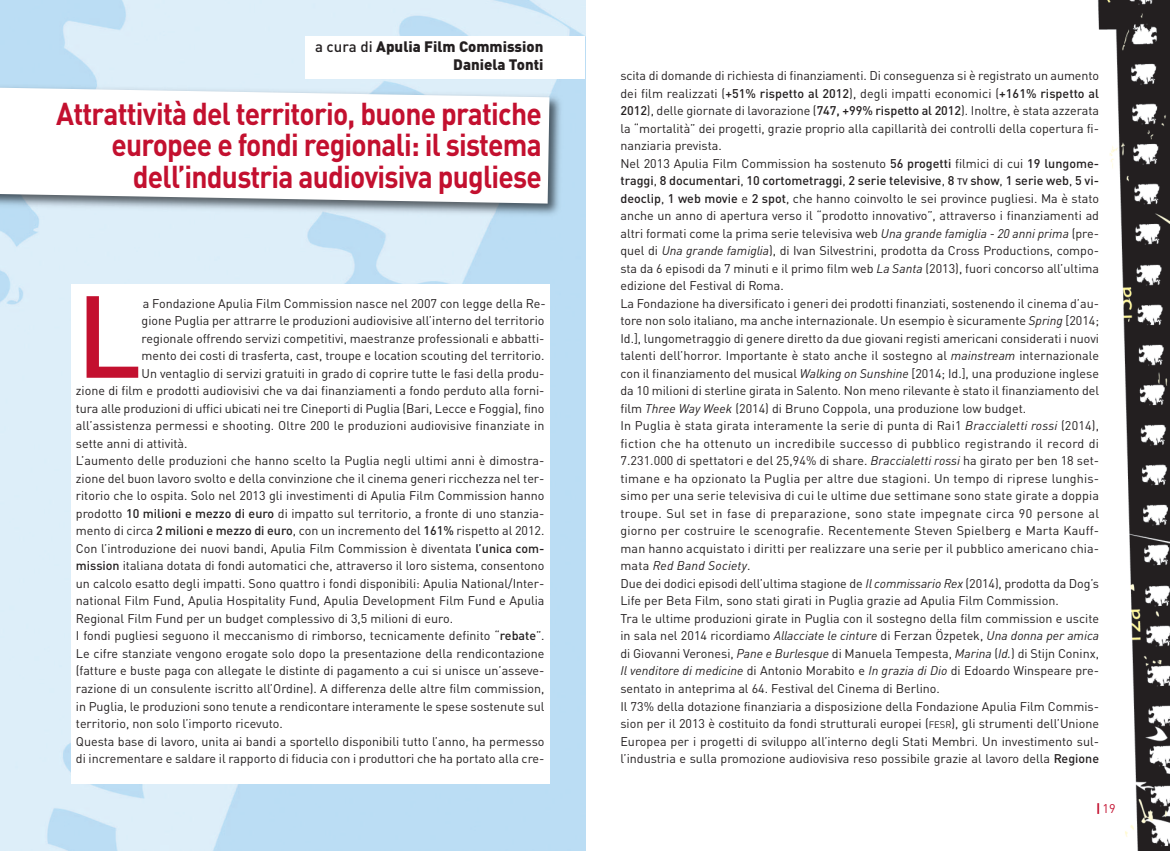
<style>
.page{position:relative;width:1170px;height:851px;background:#fff}
.page>*{position:absolute;margin:0;border:0;box-sizing:border-box;transform-origin:0 0}
.t1{font:500 114.5px "DIN Pro";color:#c3102f}
.t2{font:700 31.25px/31.2px "DIN Pro";letter-spacing:-.025em;color:#c3102f;text-align:right;scale:.9 1}
.t3{font:900 15px/18px "DIN Pro";color:#231f20;text-align:right}
.t4{font:12.5px/17.5px "DIN Pro";color:#231f20}
.t5{font:12.5px "DIN Pro";color:#c3102f}
.s1{font-weight:500}
.s2{font-weight:500;font-size:9.38px}
.s3{font-style:italic}
.s4{font-size:9.38px}
.s5{font-weight:700}
</style>
<div class="page">
<img style="left:0;top:0;width:585px;height:850px">
<div style="left:71px;top:283px;width:478px;height:500px;background:#fff"></div>
<img style="left:0;top:82px;width:566px;height:138px">
<svg style="left:0;top:87px;width:549px;height:116px"></svg>
<div style="left:305px;top:36px;width:280px;height:43px;background:#fff"></div>
<img style="left:1098px;top:0;width:71px;height:850px">
<p class="t3" style="left:315px;top:39px;width:230px"><span class="s1">a cura di</span> Apulia Film Commission<br>Daniela Tonti</p>
<h2 class="t2" style="left:56px;top:101px;width:541px">Attrattività del territorio, buone pratiche europee e fondi regionali: il sistema dell’industria audiovisiva pugliese</h2>
<h1 class="t1" style="left:76px;top:296px;width:67px">L</h1>
<p class="t4" style="left:143px;top:296px;width:404px">a Fondazione Apulia Film Commission nasce nel 2007 con legge della Re-</p>
<p class="t4" style="left:141px;top:313px;width:404px">gione Puglia per attrarre le produzioni audiovisive all’interno del territorio</p>
<p class="t4" style="left:141px;top:331px;width:404px">regionale offrendo servizi competitivi, maestranze professionali e abbatti-</p>
<p class="t4" style="left:141px;top:348px;width:404px">mento dei costi di trasferta, cast, troupe e location scouting del territorio.</p>
<p class="t4" style="left:141px;top:366px;width:404px">Un ventaglio di servizi gratuiti in grado di coprire tutte le fasi della produ-</p>
<p class="t4" style="left:76px;top:383px;width:470px">zione di film e prodotti audiovisivi che va dai finanziamenti a fondo perduto alla forni-</p>
<p class="t4" style="left:76px;top:401px;width:470px">tura alle produzioni di uffici ubicati nei tre Cineporti di Puglia (Bari, Lecce e Foggia), fino</p>
<p class="t4" style="left:76px;top:418px;width:470px">all’assistenza permessi e shooting. Oltre 200 le produzioni audiovisive finanziate in</p>
<p class="t4" style="left:76px;top:436px;width:113px">sette anni di attività.</p>
<p class="t4" style="left:76px;top:453px;width:470px">L’aumento delle produzioni che hanno scelto la Puglia negli ultimi anni è dimostra-</p>
<p class="t4" style="left:76px;top:471px;width:470px">zione del buon lavoro svolto e della convinzione che il cinema generi ricchezza nel ter-</p>
<p class="t4" style="left:76px;top:488px;width:470px">ritorio che lo ospita. Solo nel 2013 gli investimenti di Apulia Film Commission hanno</p>
<p class="t4" style="left:76px;top:506px;width:470px">prodotto <span class="s1">10 milioni e mezzo di euro</span> di impatto sul territorio, a fronte di uno stanzia-</p>
<p class="t4" style="left:76px;top:523px;width:470px">mento di circa <span class="s1">2 milioni e mezzo di euro</span>, con un incremento del <span class="s1">161%</span> rispetto al 2012.</p>
<p class="t4" style="left:76px;top:541px;width:470px">Con l’introduzione dei nuovi bandi, Apulia Film Commission è diventata <span class="s1">l’unica com-</span></p>
<p class="t4" style="left:76px;top:558px;width:470px"><span class="s1">mission</span> italiana dotata di fondi automatici che, attraverso il loro sistema, consentono</p>
<p class="t4" style="left:76px;top:576px;width:470px">un calcolo esatto degli impatti. Sono quattro i fondi disponibili: Apulia National/Inter-</p>
<p class="t4" style="left:76px;top:593px;width:470px">national Film Fund, Apulia Hospitality Fund, Apulia Development Film Fund e Apulia</p>
<p class="t4" style="left:76px;top:611px;width:378px">Regional Film Fund per un budget complessivo di 3,5 milioni di euro.</p>
<p class="t4" style="left:76px;top:628px;width:470px">I fondi pugliesi seguono il meccanismo di rimborso, tecnicamente definito “<span class="s1">rebate</span>”.</p>
<p class="t4" style="left:76px;top:646px;width:470px">Le cifre stanziate vengono erogate solo dopo la presentazione della rendicontazione</p>
<p class="t4" style="left:76px;top:663px;width:470px">(fatture e buste paga con allegate le distinte di pagamento a cui si unisce un’asseve-</p>
<p class="t4" style="left:76px;top:681px;width:470px">razione di un consulente iscritto all’Ordine). A differenza delle altre film commission,</p>
<p class="t4" style="left:76px;top:698px;width:470px">in Puglia, le produzioni sono tenute a rendicontare interamente le spese sostenute sul</p>
<p class="t4" style="left:76px;top:716px;width:208px">territorio, non solo l’importo ricevuto.</p>
<p class="t4" style="left:76px;top:733px;width:470px">Questa base di lavoro, unita ai bandi a sportello disponibili tutto l’anno, ha permesso</p>
<p class="t4" style="left:76px;top:751px;width:470px">di incrementare e saldare il rapporto di fiducia con i produttori che ha portato alla cre-</p>
<p class="t4" style="left:620px;top:68px;width:480px">scita di domande di richiesta di finanziamenti. Di conseguenza si è registrato un aumento dei film realizzati (<span class="s1">+51% rispetto al 2012</span>), degli impatti economici (<span class="s1">+161% rispetto al 2012</span>), delle giornate di lavorazione (<span class="s1">747, +99% rispetto al 2012</span>). Inoltre, è stata azzerata la “mortalità” dei progetti, grazie proprio alla capillarità dei controlli della copertura fi&shy;nanziaria prevista.<br>Nel 2013 Apulia Film Commission ha sostenuto <span class="s1">56 progetti</span> filmici di cui <span class="s1">19 lungome&shy;traggi</span>, <span class="s1">8 documentari</span>, <span class="s1">10 cortometraggi</span>, <span class="s1">2 serie televisive</span>, <span class="s1">8</span> <span class="s2">TV</span> <span class="s1">show</span>, <span class="s1">1 serie web</span>, <span class="s1">5 vi&shy;deoclip</span>, <span class="s1">1 web movie</span> e <span class="s1">2 spot</span>, che hanno coinvolto le sei province pugliesi. Ma è stato anche un anno di apertura verso il “prodotto innovativo”, attraverso i finanziamenti ad altri formati come la prima serie televisiva web <span class="s3">Una grande famiglia - 20 anni prima</span> (pre&shy;quel di <span class="s3">Una grande famiglia</span>), di Ivan Silvestrini, prodotta da Cross Productions, compo&shy;sta da 6 episodi da 7 minuti e il primo film web <span class="s3">La Santa</span> (2013), fuori concorso all’ultima edizione del Festival di Roma.<br>La Fondazione ha diversificato i generi dei prodotti finanziati, sostenendo il cinema d’au&shy;tore non solo italiano, ma anche internazionale. Un esempio è sicuramente <span class="s3">Spring</span> [2014; Id.], lungometraggio di genere diretto da due giovani registi americani considerati i nuovi talenti dell’horror. Importante è stato anche il sostegno al <span class="s3">mainstream</span> internazionale con il finanziamento del musical <span class="s3">Walking on Sunshine</span> [2014; Id.], una produzione inglese da 10 milioni di sterline girata in Salento. Non meno rilevante è stato il finanziamento del film <span class="s3">Three Way Week</span> (2014) di Bruno Coppola, una produzione low budget.<br>In Puglia è stata girata interamente la serie di punta di Rai1 <span class="s3">Braccialetti rossi</span> (2014), fiction che ha ottenuto un incredibile successo di pubblico registrando il record di 7.231.000 di spettatori e del 25,94% di share. <span class="s3">Braccialetti rossi</span> ha girato per ben 18 set&shy;timane e ha opzionato la Puglia per altre due stagioni. Un tempo di riprese lunghis&shy;simo per una serie televisiva di cui le ultime due settimane sono state girate a doppia troupe. Sul set in fase di preparazione, sono state impegnate circa 90 persone al giorno per costruire le scenografie. Recentemente Steven Spielberg e Marta Kauff&shy;man hanno acquistato i diritti per realizzare una serie per il pubblico americano chia&shy;mata <span class="s3">Red Band Society</span>.<br>Due dei dodici episodi dell’ultima stagione de <span class="s3">Il commissario Rex</span> (2014), prodotta da Dog’s Life per Beta Film, sono stati girati in Puglia grazie ad Apulia Film Commission.<br>Tra le ultime produzioni girate in Puglia con il sostegno della film commission e uscite in sala nel 2014 ricordiamo <span class="s3">Allacciate le cinture</span> di Ferzan Özpetek, <span class="s3">Una donna per amica </span>di Giovanni Veronesi, <span class="s3">Pane e Burlesque</span> di Manuela Tempesta, <span class="s3">Marina</span> (<span class="s3">Id.</span>) di Stijn Coninx, <span class="s3">Il venditore di medicine</span> di Antonio Morabito e <span class="s3">In grazia di Dio</span> di Edoardo Winspeare pre&shy;sentato in anteprima al 64. Festival del Cinema di Berlino.<br>Il 73% della dotazione finanziaria a disposizione della Fondazione Apulia Film Commis&shy;sion per il 2013 è costituito da fondi strutturali europei (<span class="s4">FESR</span>), gli strumenti dell’Unione Europea per i progetti di sviluppo all’interno degli Stati Membri. Un investimento sul&shy;l’industria e sulla promozione audiovisiva reso possibile grazie al lavoro della <span class="s1">Regione</span></p>
<p class="t5" style="left:1095px;top:803px;width:21px"><span class="s5">|</span>19</p>
</div>
